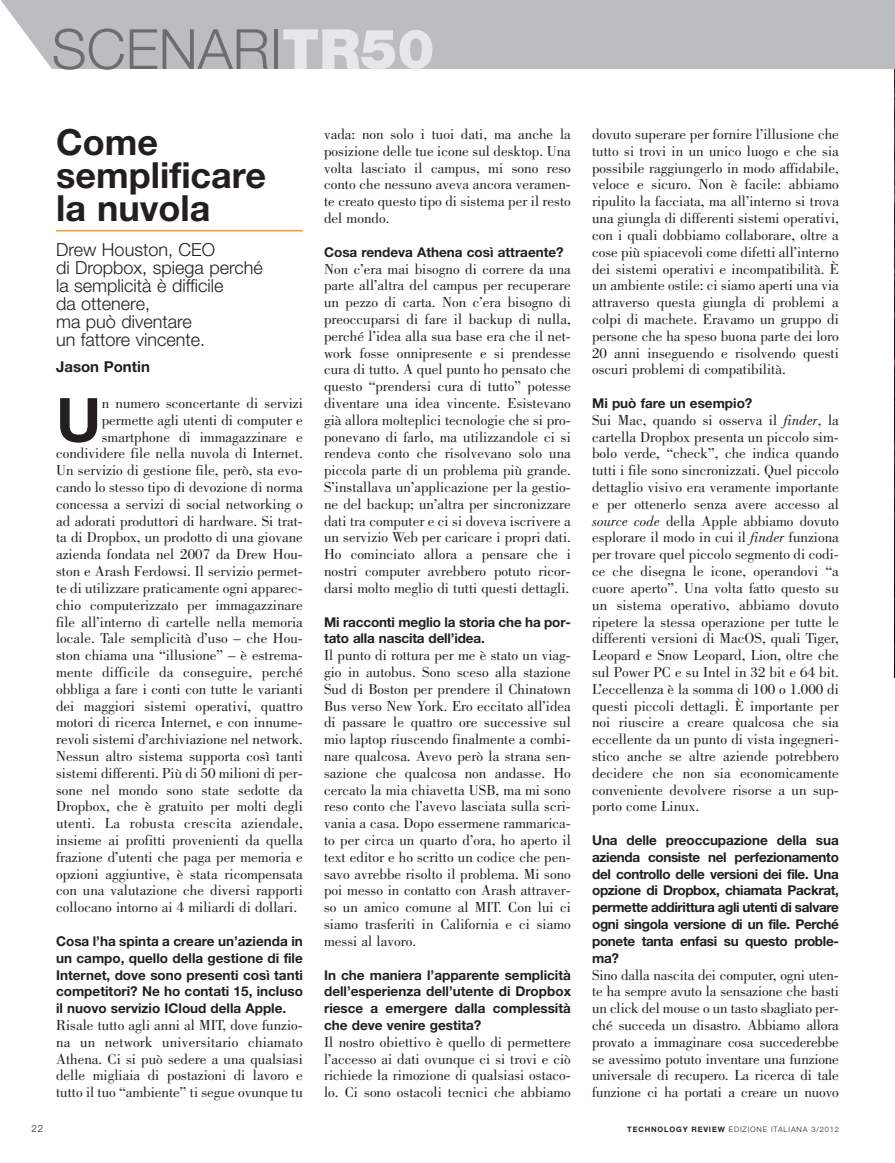
<style>
.page{position:relative;width:895px;height:1163px;background:#fff}
.page>*{position:absolute;margin:0;border:0;box-sizing:border-box;transform-origin:0 0}
.t1{font:700 60.75px "Helvetica Neue LT Std";color:#231f20}
.t2{font:300 55.5px "Helvetica Neue LT Std";color:#6c6d70}
.t3{font:700 36px/33px "Helvetica Neue LT Std";color:#231f20}
.t4{font:300 18px/18px "Helvetica Neue LT Std";color:#231f20}
.t5{font:15px/16.8px "Bodoni";color:#231f20;text-align:justify}
.t6{font:700 15px "Helvetica Neue LT Std";color:#231f20}
.t7{font:700 13.5px/16.8px "Helvetica Neue LT Std";color:#231f20;text-align:justify}
.t8{font:300 9.75px "Helvetica Neue LT Std";color:#231f20}
.t9{font:300 7.5px "Helvetica Neue LT Std";letter-spacing:.11em;color:#231f20}
.s1{font-weight:900;color:#e6e7e9}
.s2{font-style:italic}
.s3{font-weight:700}
</style>
<div class="page">
<img style="left:894px;top:2px;width:1px;height:675px">
<div style="left:1px;top:0;width:893px;height:69px;background:#bcbdc0"></div>
<hr style="left:56px;top:230px;width:247px;height:1px;background:#e49f2e">
<svg style="left:1px;top:1px;width:51px;height:68px"></svg>
<h2 class="t2" style="left:52px;top:29px;width:384px">SCENARI<span class="s1">TR50</span></h2>
<h3 class="t3" style="left:56px;top:129px;width:211px">Come semplificare la nuvola</h3>
<p class="t4" style="left:56px;top:242px;width:208px">Drew Houston, CEO<br>di Dropbox, spiega perché la semplicità è difficile<br>da ottenere,<br>ma può diventare<br>un fattore vincente.</p>
<p class="t6" style="left:56px;top:361px;width:95px">Jason Pontin</p>
<h1 class="t1" style="left:56px;top:398px;width:47px">U</h1>
<p class="t5" style="left:102px;top:396px;width:203px">n numero sconcertante di servizi</p>
<p class="t5" style="left:102px;top:413px;width:203px">permette agli utenti di computer e</p>
<p class="t5" style="left:102px;top:429px;width:203px">smartphone di immagazzinare e</p>
<p class="t5" style="left:56px;top:446px;width:248px">condividere file nella nuvola di Internet.</p>
<p class="t5" style="left:56px;top:463px;width:248px">Un servizio di gestione file, però, sta evo-</p>
<p class="t5" style="left:56px;top:480px;width:248px">cando lo stesso tipo di devozione di norma</p>
<p class="t5" style="left:56px;top:497px;width:248px">concessa a servizi di social networking o</p>
<p class="t5" style="left:56px;top:513px;width:248px">ad adorati produttori di hardware. Si trat-</p>
<p class="t5" style="left:56px;top:530px;width:248px">ta di Dropbox, un prodotto di una giovane</p>
<p class="t5" style="left:56px;top:547px;width:248px">azienda fondata nel 2007 da Drew Hou-</p>
<p class="t5" style="left:56px;top:564px;width:248px">ston e Arash Ferdowsi. Il servizio permet-</p>
<p class="t5" style="left:56px;top:581px;width:248px">te di utilizzare praticamente ogni apparec-</p>
<p class="t5" style="left:56px;top:597px;width:248px">chio computerizzato per immagazzinare</p>
<p class="t5" style="left:56px;top:614px;width:248px">file all’interno di cartelle nella memoria</p>
<p class="t5" style="left:56px;top:631px;width:248px">locale. Tale semplicità d’uso – che Hou-</p>
<p class="t5" style="left:56px;top:648px;width:248px">ston chiama una “illusione” – è estrema-</p>
<p class="t5" style="left:56px;top:665px;width:248px">mente difficile da conseguire, perché</p>
<p class="t5" style="left:56px;top:681px;width:248px">obbliga a fare i conti con tutte le varianti</p>
<p class="t5" style="left:56px;top:698px;width:248px">dei maggiori sistemi operativi, quattro</p>
<p class="t5" style="left:56px;top:715px;width:248px">motori di ricerca Internet, e con innume-</p>
<p class="t5" style="left:56px;top:732px;width:248px">revoli sistemi d’archiviazione nel network.</p>
<p class="t5" style="left:56px;top:749px;width:248px">Nessun altro sistema supporta così tanti</p>
<p class="t5" style="left:56px;top:765px;width:248px">sistemi differenti. Più di 50 milioni di per-</p>
<p class="t5" style="left:56px;top:782px;width:248px">sone nel mondo sono state sedotte da</p>
<p class="t5" style="left:56px;top:799px;width:248px">Dropbox, che è gratuito per molti degli</p>
<p class="t5" style="left:56px;top:816px;width:248px">utenti. La robusta crescita aziendale,</p>
<p class="t5" style="left:56px;top:833px;width:248px">insieme ai profitti provenienti da quella</p>
<p class="t5" style="left:56px;top:849px;width:248px">frazione d’utenti che paga per memoria e</p>
<p class="t5" style="left:56px;top:866px;width:248px">opzioni aggiuntive, è stata ricompensata</p>
<p class="t5" style="left:56px;top:883px;width:248px">con una valutazione che diversi rapporti</p>
<p class="t5" style="left:56px;top:900px;width:242px">collocano intorno ai 4 miliardi di dollari.</p>
<p class="t7" style="left:56px;top:933px;width:248px">Cosa l’ha spinta a creare un’azienda in un campo, quello della gestione di file Internet, dove sono presenti così tanti competitori? Ne ho contati 15, incluso il nuovo servizio ICloud della Apple.</p>
<p class="t5" style="left:56px;top:1017px;width:248px">Risale tutto agli anni al MIT, dove funzio&shy;na un network universitario chiamato Athena. Ci si può sedere a una qualsiasi delle migliaia di postazioni di lavoro e tutto il tuo “ambiente” ti segue ovunque tu</p>
<p class="t5" style="left:324px;top:127px;width:248px">vada: non solo i tuoi dati, ma anche la posizione delle tue icone sul desktop. Una volta lasciato il campus, mi sono reso conto che nessuno aveva ancora veramen&shy;te creato questo tipo di sistema per il resto del mondo.</p>
<p class="t7" style="left:324px;top:245px;width:241px">Cosa rendeva Athena così attraente?</p>
<p class="t5" style="left:324px;top:261px;width:248px">Non c’era mai bisogno di correre da una parte all’altra del campus per recuperare un pezzo di carta. Non c’era bisogno di preoccuparsi di fare il backup di nulla, perché l’idea alla sua base era che il net&shy;work fosse onnipresente e si prendesse cura di tutto. A quel punto ho pensato che questo “prendersi cura di tutto” potesse diventare una idea vincente. Esistevano già allora molteplici tecnologie che si pro&shy;ponevano di farlo, ma utilizzandole ci si rendeva conto che risolvevano solo una piccola parte di un problema più grande.<br>S’installava un’applicazione per la gestio&shy;ne del backup; un’altra per sincronizzare dati tra computer e ci si doveva iscrivere a un servizio Web per caricare i propri dati.<br>Ho cominciato allora a pensare che i nostri computer avrebbero potuto ricor&shy;darsi molto meglio di tutti questi dettagli.</p>
<p class="t7" style="left:324px;top:614px;width:248px">Mi racconti meglio la storia che ha por&shy;tato alla nascita dell’idea.</p>
<p class="t5" style="left:324px;top:648px;width:248px">Il punto di rottura per me è stato un viag&shy;gio in autobus. Sono sceso alla stazione Sud di Boston per prendere il Chinatown Bus verso New York. Ero eccitato all’idea di passare le quattro ore successive sul mio laptop riuscendo finalmente a combi&shy;nare qualcosa. Avevo però la strana sen&shy;sazione che qualcosa non andasse. Ho cercato la mia chiavetta USB, ma mi sono reso conto che l’avevo lasciata sulla scri&shy;vania a casa. Dopo essermene rammarica&shy;to per circa un quarto d’ora, ho aperto il text editor e ho scritto un codice che pen&shy;savo avrebbe risolto il problema. Mi sono poi messo in contatto con Arash attraver&shy;so un amico comune al MIT. Con lui ci siamo trasferiti in California e ci siamo messi al lavoro.</p>
<p class="t7" style="left:324px;top:967px;width:248px">In che maniera l’apparente semplicità dell’esperienza dell’utente di Dropbox riesce a emergere dalla complessità che deve venire gestita?</p>
<p class="t5" style="left:324px;top:1034px;width:248px">Il nostro obiettivo è quello di permettere l’accesso ai dati ovunque ci si trovi e ciò richiede la rimozione di qualsiasi ostaco&shy;lo. Ci sono ostacoli tecnici che abbiamo</p>
<p class="t5" style="left:592px;top:127px;width:248px">dovuto superare per fornire l’illusione che tutto si trovi in un unico luogo e che sia possibile raggiungerlo in modo affidabile, veloce e sicuro. Non è facile: abbiamo ripulito la facciata, ma all’interno si trova una giungla di differenti sistemi operativi, con i quali dobbiamo collaborare, oltre a cose più spiacevoli come difetti all’interno dei sistemi operativi e incompatibilità. È un ambiente ostile: ci siamo aperti una via attraverso questa giungla di problemi a colpi di machete. Eravamo un gruppo di persone che ha speso buona parte dei loro 20 anni inseguendo e risolvendo questi oscuri problemi di compatibilità.</p>
<p class="t7" style="left:592px;top:396px;width:162px">Mi può fare un esempio?</p>
<p class="t5" style="left:592px;top:413px;width:248px">Sui Mac, quando si osserva il <span class="s2">finder</span>, la cartella Dropbox presenta un piccolo sim&shy;bolo verde, “check”, che indica quando tutti i file sono sincronizzati. Quel piccolo dettaglio visivo era veramente importante e per ottenerlo senza avere accesso al <span class="s2">source code</span> della Apple abbiamo dovuto esplorare il modo in cui il <span class="s2">finder</span> funziona per trovare quel piccolo segmento di codi&shy;ce che disegna le icone, operandovi “a cuore aperto”. Una volta fatto questo su un sistema operativo, abbiamo dovuto ripetere la stessa operazione per tutte le differenti versioni di MacOS, quali Tiger, Leopard e Snow Leopard, Lion, oltre che sul Power PC e su Intel in 32 bit e 64 bit.<br>L’eccellenza è la somma di 100 o 1.000 di questi piccoli dettagli. È importante per noi riuscire a creare qualcosa che sia eccellente da un punto di vista ingegneri&shy;stico anche se altre aziende potrebbero decidere che non sia economicamente conveniente devolvere risorse a un sup&shy;porto come Linux.</p>
<p class="t7" style="left:592px;top:833px;width:248px">Una delle preoccupazione della sua azienda consiste nel perfezionamento del controllo delle versioni dei file. Una opzione di Dropbox, chiamata Packrat, permette addirittura agli utenti di salvare ogni singola versione di un file. Perché ponete tanta enfasi su questo proble&shy;ma?</p>
<p class="t5" style="left:592px;top:967px;width:248px">Sino dalla nascita dei computer, ogni uten&shy;te ha sempre avuto la sensazione che basti un click del mouse o un tasto sbagliato per&shy;ché succeda un disastro. Abbiamo allora provato a immaginare cosa succederebbe se avessimo potuto inventare una funzione universale di recupero. La ricerca di tale funzione ci ha portati a creare un nuovo</p>
<p class="t8" style="left:31px;top:1125px;width:13px">22</p>
<p class="t9" style="left:627px;top:1126px;width:213px"><span class="s3">TECHNOLOGY REVIEW</span> EDIZIONE ITALIANA 3/2012</p>
</div>
